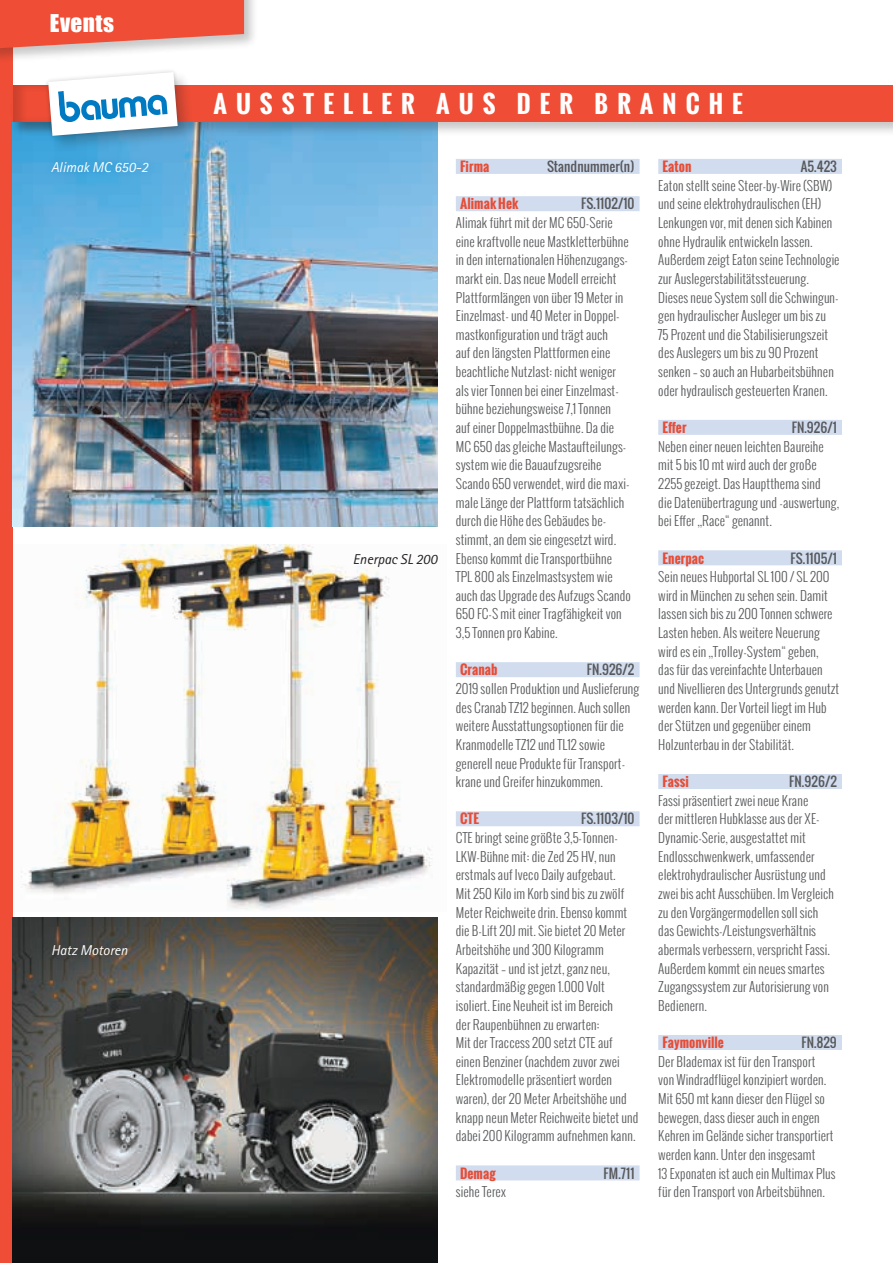
<style>
.page{position:relative;width:893px;height:1263px;background:#fff}
.page>*{position:absolute;margin:0;border:0;box-sizing:border-box;transform-origin:0 0}
.t1{font:700 24px "Oswald";letter-spacing:.37em;color:#fff}
.t2{font:22.5px "Impact";letter-spacing:.02em;color:#fff}
.t3{font:italic 14.25px "Rotis Sans Serif";color:#fff}
.t4{font:italic 14.25px "Rotis Sans Serif";color:#231f20}
.t5{font:300 13.05px/18.6px "Oswald";letter-spacing:.005em;color:#57585a}
.t6{font:13.05px "Oswald";letter-spacing:.005em;color:#57585a}
.t7{font:700 13.05px "Oswald";letter-spacing:.005em;color:#e74d37}
</style>
<div class="page">
<img style="left:21px;top:544px;width:412px;height:366px">
<div style="left:0;top:0;width:13px;height:1263px;background:#ef4d35"></div>
<img style="left:13px;top:136px;width:424px;height:390px">
<img style="left:13px;top:918px;width:424px;height:345px">
<div style="left:45px;top:938px;width:90px;height:25px;background:#231f20;opacity:.5"></div>
<div style="left:10px;top:83px;width:883px;height:53px;background:#231f20;opacity:.25"></div>
<div style="left:13px;top:86px;width:880px;height:36px;background:#ef4d35"></div>
<div style="left:0;top:0;width:259px;height:63px;background:#231f20;opacity:.25"></div>
<svg style="left:0;top:0;width:244px;height:48px;background:#eb604c"></svg>
<div style="left:456px;top:159px;width:183px;height:15px;background:#d1dcef"></div>
<div style="left:456px;top:196px;width:183px;height:15px;background:#d1dcef"></div>
<div style="left:456px;top:662px;width:183px;height:15px;background:#d1dcef"></div>
<div style="left:456px;top:811px;width:183px;height:15px;background:#d1dcef"></div>
<div style="left:456px;top:1165px;width:183px;height:15px;background:#d1dcef"></div>
<div style="left:658px;top:159px;width:184px;height:15px;background:#d1dcef"></div>
<div style="left:658px;top:420px;width:184px;height:15px;background:#d1dcef"></div>
<div style="left:658px;top:550px;width:184px;height:15px;background:#d1dcef"></div>
<div style="left:658px;top:774px;width:184px;height:15px;background:#d1dcef"></div>
<div style="left:658px;top:1035px;width:184px;height:15px;background:#d1dcef"></div>
<div style="left:10px;top:83px;width:91px;height:53px;background:#231f20;opacity:.25"></div>
<div style="left:0;top:76px;width:100px;height:46px;background:#231f20;opacity:.17"></div>
<div style="left:46px;top:70px;width:149px;height:83px;background:#231f20;opacity:.25"></div>
<svg style="left:43px;top:70px;width:140px;height:71px"></svg>
<div style="left:44px;top:154px;width:112px;height:26px;background:#0073bc;opacity:.4"></div>
<h2 class="t2" style="left:50px;top:6px;width:66px">Events</h2>
<p class="t3" style="left:51px;top:159px;width:99px">Alimak MC 650-2</p>
<p class="t3" style="left:51px;top:942px;width:78px">Hatz Motoren</p>
<h1 class="t1" style="left:213px;top:86px;width:531px">AUSSTELLER AUS DER BRANCHE</h1>
<p class="t4" style="left:353px;top:550px;width:86px">Enerpac SL 200</p>
<p class="t7" style="left:460px;top:157px;width:31px">Firma</p>
<p class="t6" style="left:547px;top:157px;width:89px">Standnummer(n)</p>
<p class="t7" style="left:460px;top:194px;width:60px">Alimak Hek</p>
<p class="t6" style="left:581px;top:194px;width:55px">FS.1102/10</p>
<p class="t5" style="left:456px;top:213px;width:177px">Alimak führt mit der MC 650-Serie eine kraftvolle neue Mastkletterbühne in den internationalen Höhenzugangs&shy;markt ein. Das neue Modell erreicht Plattformlängen von über 19 Meter in Einzelmast- und 40 Meter in Doppel&shy;mastkonfiguration und trägt auch<br>auf den längsten Plattformen eine beachtliche Nutzlast: nicht weniger als vier Tonnen bei einer Einzelmast&shy;bühne beziehungsweise 7,1 Tonnen<br>auf einer Doppelmastbühne. Da die MC 650 das gleiche Mastaufteilungs&shy;system wie die Bauaufzugsreihe Scando 650 verwendet, wird die maxi&shy;male Länge der Plattform tatsächlich durch die Höhe des Gebäudes be&shy;stimmt, an dem sie eingesetzt wird.<br>Ebenso kommt die Transportbühne TPL 800 als Einzelmastsystem wie auch das Upgrade des Aufzugs Scando 650 FC-S mit einer Tragfähigkeit von 3,5 Tonnen pro Kabine.</p>
<p class="t7" style="left:460px;top:660px;width:39px">Cranab</p>
<p class="t6" style="left:587px;top:660px;width:49px">FN.926/2</p>
<p class="t5" style="left:456px;top:679px;width:185px">2019 sollen Produktion und Auslieferung des Cranab TZ12 beginnen. Auch sollen weitere Ausstattungsoptionen für die Kranmodelle TZ12 und TL12 sowie generell neue Produkte für Transport&shy;krane und Greifer hinzukommen.</p>
<p class="t7" style="left:460px;top:809px;width:21px">CTE</p>
<p class="t6" style="left:581px;top:809px;width:55px">FS.1103/10</p>
<p class="t5" style="left:456px;top:828px;width:184px">CTE bringt seine größte 3,5-Tonnen-LKW-Bühne mit: die Zed 25 HV, nun erstmals auf Iveco Daily aufgebaut.<br>Mit 250 Kilo im Korb sind bis zu zwölf Meter Reichweite drin. Ebenso kommt die B-Lift 20J mit. Sie bietet 20 Meter Arbeitshöhe und 300 Kilogramm Kapazität – und ist jetzt, ganz neu, standardmäßig gegen 1.000 Volt isoliert. Eine Neuheit ist im Bereich<br>der Raupenbühnen zu erwarten:<br>Mit der Traccess 200 setzt CTE auf einen Benziner (nachdem zuvor zwei Elektromodelle präsentiert worden waren), der 20 Meter Arbeitshöhe und knapp neun Meter Reichweite bietet und dabei 200 Kilogramm aufnehmen kann.</p>
<p class="t7" style="left:460px;top:1163px;width:37px">Demag</p>
<p class="t6" style="left:604px;top:1163px;width:32px">FM.711</p>
<p class="t5" style="left:456px;top:1182px;width:52px">siehe Terex</p>
<p class="t7" style="left:662px;top:157px;width:30px">Eaton</p>
<p class="t6" style="left:801px;top:157px;width:38px">A5.423</p>
<p class="t5" style="left:658px;top:176px;width:183px">Eaton stellt seine Steer-by-Wire (SBW) und seine elektrohydraulischen (EH)<br>Lenkungen vor, mit denen sich Kabinen ohne Hydraulik entwickeln lassen.<br>Außerdem zeigt Eaton seine Technologie zur Auslegerstabilitätssteuerung.<br>Dieses neue System soll die Schwingun&shy;gen hydraulischer Ausleger um bis zu<br>75 Prozent und die Stabilisierungszeit des Auslegers um bis zu 90 Prozent senken – so auch an Hubarbeitsbühnen oder hydraulisch gesteuerten Kranen.</p>
<p class="t7" style="left:662px;top:418px;width:26px">Effer</p>
<p class="t6" style="left:792px;top:418px;width:47px">FN.926/1</p>
<p class="t5" style="left:658px;top:437px;width:183px">Neben einer neuen leichten Baureihe mit 5 bis 10 mt wird auch der große 2255 gezeigt. Das Hauptthema sind<br>die Datenübertragung und -auswertung, bei Effer ,,Race“ genannt.</p>
<p class="t7" style="left:662px;top:548px;width:43px">Enerpac</p>
<p class="t6" style="left:790px;top:548px;width:48px">FS.1105/1</p>
<p class="t5" style="left:658px;top:567px;width:182px">Sein neues Hubportal SL 100 / SL 200 wird in München zu sehen sein. Damit lassen sich bis zu 200 Tonnen schwere Lasten heben. Als weitere Neuerung wird es ein ,,Trolley-System“ geben,<br>das für das vereinfachte Unterbauen und Nivellieren des Untergrunds genutzt werden kann. Der Vorteil liegt im Hub der Stützen und gegenüber einem Holzunterbau in der Stabilität.</p>
<p class="t7" style="left:662px;top:772px;width:28px">Fassi</p>
<p class="t6" style="left:789px;top:772px;width:49px">FN.926/2</p>
<p class="t5" style="left:658px;top:791px;width:177px">Fassi präsentiert zwei neue Krane<br>der mittleren Hubklasse aus der XE-Dynamic-Serie, ausgestattet mit Endlosschwenkwerk, umfassender elektrohydraulischer Ausrüstung und zwei bis acht Ausschüben. Im Vergleich zu den Vorgängermodellen soll sich das Gewichts-/Leistungsverhältnis abermals verbessern, verspricht Fassi.<br>Außerdem kommt ein neues smartes Zugangssystem zur Autorisierung von Bedienern.</p>
<p class="t7" style="left:662px;top:1033px;width:63px">Faymonville</p>
<p class="t6" style="left:802px;top:1033px;width:37px">FN.829</p>
<p class="t5" style="left:658px;top:1052px;width:179px">Der Blademax ist für den Transport<br>von Windradflügel konzipiert worden.<br>Mit 650 mt kann dieser den Flügel so bewegen, dass dieser auch in engen Kehren im Gelände sicher transportiert werden kann. Unter den insgesamt<br>13 Exponaten ist auch ein Multimax Plus für den Transport von Arbeitsbühnen.</p>
</div>
